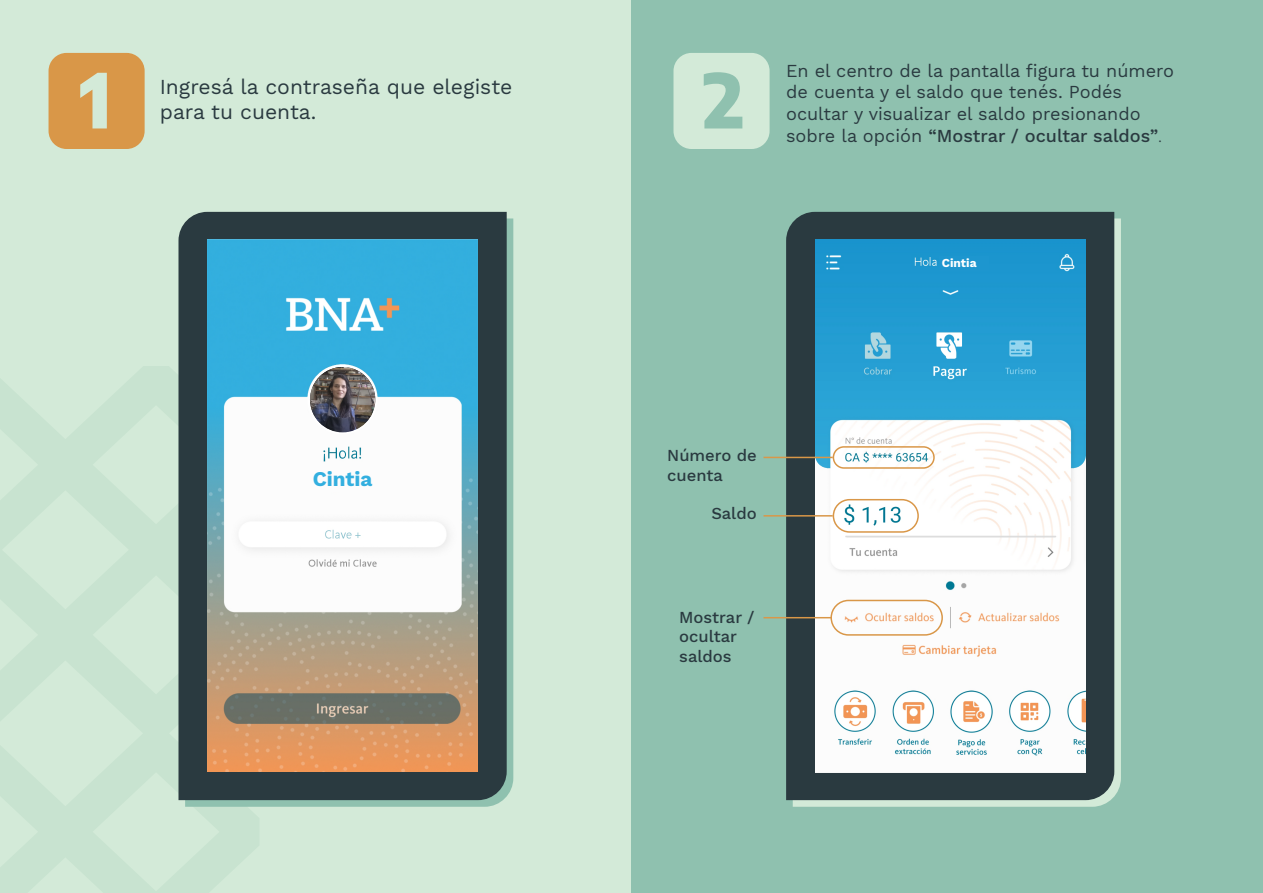
<style>
.page{position:relative;width:1263px;height:893px;background:#fff}
.page>*{position:absolute;margin:0;border:0;box-sizing:border-box;transform-origin:0 0}
.t1{font:800 75px "Encode Sans";color:#d3ead8}
.t2{font:800 75px "Encode Sans";color:#8fc1af}
.t3{font:21px/25.2px "Work Sans";color:#2a3a40}
.t4{font:700 20.55px "Work Sans";color:#33afdf}
.t5{font:18px/21.6px "Work Sans";color:#2a3a40}
.t6{font:500 18px "Work Sans";color:#2a3a40}
.t7{font:500 16.5px/19.8px "Work Sans";color:#2a3a40}
.t8{font:700 12px "Work Sans";color:#fff}
.s1{font-weight:400}
.s2{font-weight:300}
</style>
<div class="page">
<div style="left:0;top:0;width:631px;height:893px;background:#d3ead8"></div>
<div style="left:631px;top:0;width:632px;height:893px;background:#8fc1af"></div>
<svg style="left:0;top:366px;width:178px;height:367px"></svg>
<svg style="left:0;top:733px;width:259px;height:160px"></svg>
<svg style="left:793px;top:218px;width:328px;height:589px;background:#c9e1d0"></svg>
<div style="left:786px;top:212px;width:328px;height:588px;background:#2a3a40"></div>
<img style="left:815px;top:239px;width:270px;height:533px">
<svg style="left:185px;top:218px;width:328px;height:589px;background:#90c1af"></svg>
<div style="left:178px;top:212px;width:329px;height:588px;background:#2a3a40"></div>
<img style="left:208px;top:239px;width:270px;height:532px">
<div style="left:49px;top:53px;width:96px;height:96px;background:#d99748;border-radius:18px"></div>
<div style="left:673px;top:53px;width:96px;height:96px;background:#d3ead8;border-radius:18px"></div>
<div style="left:830px;top:600px;width:113px;height:36px;border:2px solid #d99748;border-radius:17px"></div>
<hr style="left:763px;top:617px;width:68px;height:1px;background:#d99748">
<hr style="left:763px;top:457px;width:70px;height:1px;background:#d99748">
<hr style="left:763px;top:515px;width:70px;height:2px;background:#d99748">
<div style="left:833px;top:446px;width:102px;height:23px;border:2px solid #d99748;border-radius:11px"></div>
<div style="left:833px;top:499px;width:86px;height:34px;border:2px solid #d99748;border-radius:16px"></div>
<div style="left:303px;top:469px;width:79px;height:22px;background:#fcfcfc"></div>
<div style="left:939px;top:256px;width:49px;height:14px;background:#1d96cf"></div>
<img style="left:310px;top:367px;width:65px;height:65px;border-radius:33px">
<h1 class="t1" style="left:79px;top:42px;width:34px">1</h1>
<h1 class="t2" style="left:703px;top:42px;width:43px">2</h1>
<p class="t3" style="left:160px;top:75px;width:354px">Ingresá la contraseña que elegiste para tu cuenta.</p>
<p class="t5" style="left:786px;top:61px;width:390px">En el centro de la pantalla figura tu número de cuenta y el saldo que tenés. Podés ocultar y visualizar el saldo presionando</p>
<p class="t6" style="left:786px;top:125px;width:378px"><span class="s1">sobre la opción</span> “Mostrar / ocultar saldos”<span class="s2">.</span></p>
<p class="t8" style="left:942px;top:255px;width:36px">Cintia</p>
<p class="t7" style="left:667px;top:447px;width:91px">Número de</p>
<p class="t4" style="left:313px;top:467px;width:61px">Cintia</p>
<p class="t7" style="left:667px;top:466px;width:57px">cuenta</p>
<p class="t7" style="left:711px;top:504px;width:47px">Saldo</p>
<p class="t7" style="left:679px;top:608px;width:77px">Mostrar / ocultar saldos</p>
</div>
